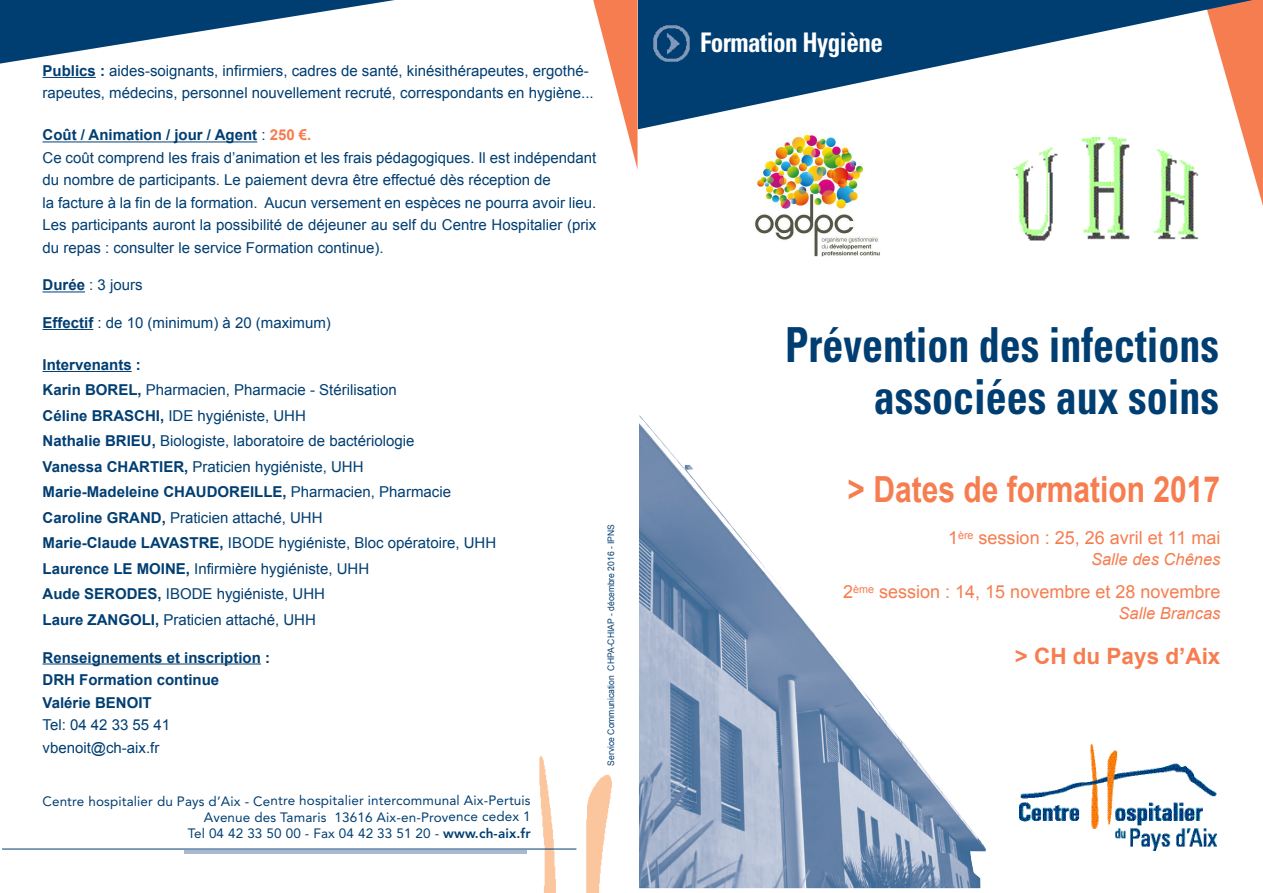
<style>
.page{position:relative;width:1263px;height:893px;background:#fff}
.page>*{position:absolute;margin:0;border:0;box-sizing:border-box;transform-origin:0 0}
.t1{font:700 condensed 48.3px/51.3px "Univers LT Std";color:#003e72;text-align:right;scale:.87 1}
.t2{font:700 36px "Arial";color:#f67d50;scale:.83 1}
.t3{font:700 condensed 27px "Univers LT Std";letter-spacing:-.02em;color:#fff;scale:.93 1}
.t4{font:700 22.5px "Arial";color:#f67d50}
.t5{font:18px "Arial";color:#f67d50}
.t6{font:italic 16.5px "Arial";color:#f67d50}
.t7{font:15px/25.5px "Arial";color:#003e72}
.t8{font:700 15px/22.5px "Arial";color:#003e72}
.t9{font:13.5px/16.2px "Avenir LT Std";letter-spacing:.01em;color:#003e72;text-align:right}
.t10{font:9px "Arial";color:#003e72;scale:.95 1}
.s1{font-weight:700}
.s2{font-weight:700;color:#f67d50}
.s3{font-weight:800}
</style>
<div class="page">
<img style="left:1019px;top:744px;width:197px;height:106px">
<svg style="left:1241px;top:129px;width:22px;height:77px"></svg>
<svg style="left:638px;top:0;width:625px;height:129px"></svg>
<img style="left:652px;top:24px;width:40px;height:39px">
<img style="left:639px;top:415px;width:347px;height:473px">
<img style="left:526px;top:756px;width:86px;height:137px">
<svg style="left:0;top:0;width:395px;height:64px"></svg>
<svg style="left:593px;top:0;width:44px;height:167px"></svg>
<hr style="left:185px;top:850px;width:342px;height:4px;background:#a9b7cf">
<hr style="left:2px;top:849px;width:574px;height:1px;background:#003e72">
<hr style="left:43px;top:77px;width:53px;height:1px;background:#003e72">
<hr style="left:43px;top:141px;width:214px;height:1px;background:#003e72">
<hr style="left:43px;top:291px;width:42px;height:1px;background:#003e72">
<hr style="left:43px;top:329px;width:50px;height:1px;background:#003e72">
<hr style="left:43px;top:371px;width:89px;height:1px;background:#003e72">
<hr style="left:43px;top:663px;width:218px;height:1px;background:#003e72">
<img style="left:1013px;top:137px;width:186px;height:104px">
<div style="left:604px;top:493px;width:15px;height:274px;background:#fff"></div>
<img style="left:749px;top:127px;width:145px;height:130px">
<p class="t7" style="left:43px;top:59px;width:553px;line-height:22.5px"><span class="s1">Publics :</span> aides-soignants, infirmiers, cadres de santé, kinésithérapeutes, ergothé&shy;rapeutes, médecins, personnel nouvellement recruté, correspondants en hygiène...</p>
<p class="t7" style="left:43px;top:124px;width:555px;line-height:22.5px"><span class="s1">Coût / Animation / jour / Agent</span> : <span class="s2">250 €.<br></span>Ce coût comprend les frais d’animation et les frais pédagogiques. Il est indépendant du nombre de participants. Le paiement devra être effectué dès réception de<br>la facture à la fin de la formation. Aucun versement en espèces ne pourra avoir lieu.<br>Les participants auront la possibilité de déjeuner au self du Centre Hospitalier (prix du repas : consulter le service Formation continue).</p>
<p class="t7" style="left:43px;top:272px;width:102px"><span class="s1">Durée</span> : 3 jours</p>
<p class="t7" style="left:43px;top:310px;width:290px"><span class="s1">Effectif</span> : de 10 (minimum) à 20 (maximum)</p>
<p class="t7" style="left:43px;top:352px;width:455px"><span class="s1">Intervenants :<br>Karin BOREL,</span> Pharmacien, Pharmacie - Stérilisation<br><span class="s1">Céline BRASCHI,</span> IDE hygiéniste, UHH<br><span class="s1">Nathalie BRIEU,</span> Biologiste, laboratoire de bactériologie<br><span class="s1">Vanessa CHARTIER,</span> Praticien hygiéniste, UHH<br><span class="s1">Marie-Madeleine CHAUDOREILLE,</span> Pharmacien, Pharmacie <span class="s1">Caroline GRAND,</span> Praticien attaché, UHH<br><span class="s1">Marie-Claude LAVASTRE,</span> IBODE hygiéniste, Bloc opératoire, UHH <span class="s1">Laurence LE MOINE,</span> Infirmière hygiéniste, UHH<br><span class="s1">Aude SERODES,</span> IBODE hygiéniste, UHH<br><span class="s1">Laure ZANGOLI,</span> Praticien attaché, UHH</p>
<p class="t8" style="left:43px;top:646px;width:229px">Renseignements et inscription :<br>DRH Formation continue<br>Valérie BENOIT</p>
<p class="t7" style="left:43px;top:713px;width:129px;line-height:22.5px">Tel: 04 42 33 55 41 vbenoit@ch-aix.fr</p>
<p class="t9" style="left:42px;top:794px;width:490px">Centre hospitalier du Pays d’Aix - Centre hospitalier intercommunal Aix-Pertuis<br>Avenue des Tamaris 13616 Aix-en-Provence cedex 1<br>Tel 04 42 33 50 00 - Fax 04 42 33 51 20 - <span class="s3">www.ch-aix.fr</span></p>
<p class="t10" style="left:606px;top:765px;width:256px;rotate:-90deg">Service Communication CHPA-CHIAP - décembre 2016 - IPNS</p>
<h3 class="t3" style="left:700px;top:32px;width:198px">Formation Hygiène</h3>
<h1 class="t1" style="left:785px;top:324px;width:500px">Prévention des infections associées aux soins</h1>
<h2 class="t2" style="left:848px;top:470px;width:450px">&gt; Dates de formation 2017</h2>
<p class="t5" style="left:948px;top:528px;width:274px">1<sup>ère</sup> session : 25, 26 avril et 11 mai</p>
<p class="t6" style="left:1091px;top:550px;width:131px">Salle des Chênes</p>
<p class="t5" style="left:843px;top:582px;width:379px">2<sup>ème</sup> session : 14, 15 novembre et 28 novembre</p>
<p class="t6" style="left:1119px;top:604px;width:103px">Salle Brancas</p>
<h3 class="t4" style="left:1015px;top:644px;width:207px">&gt; CH du Pays d’Aix</h3>
</div>
